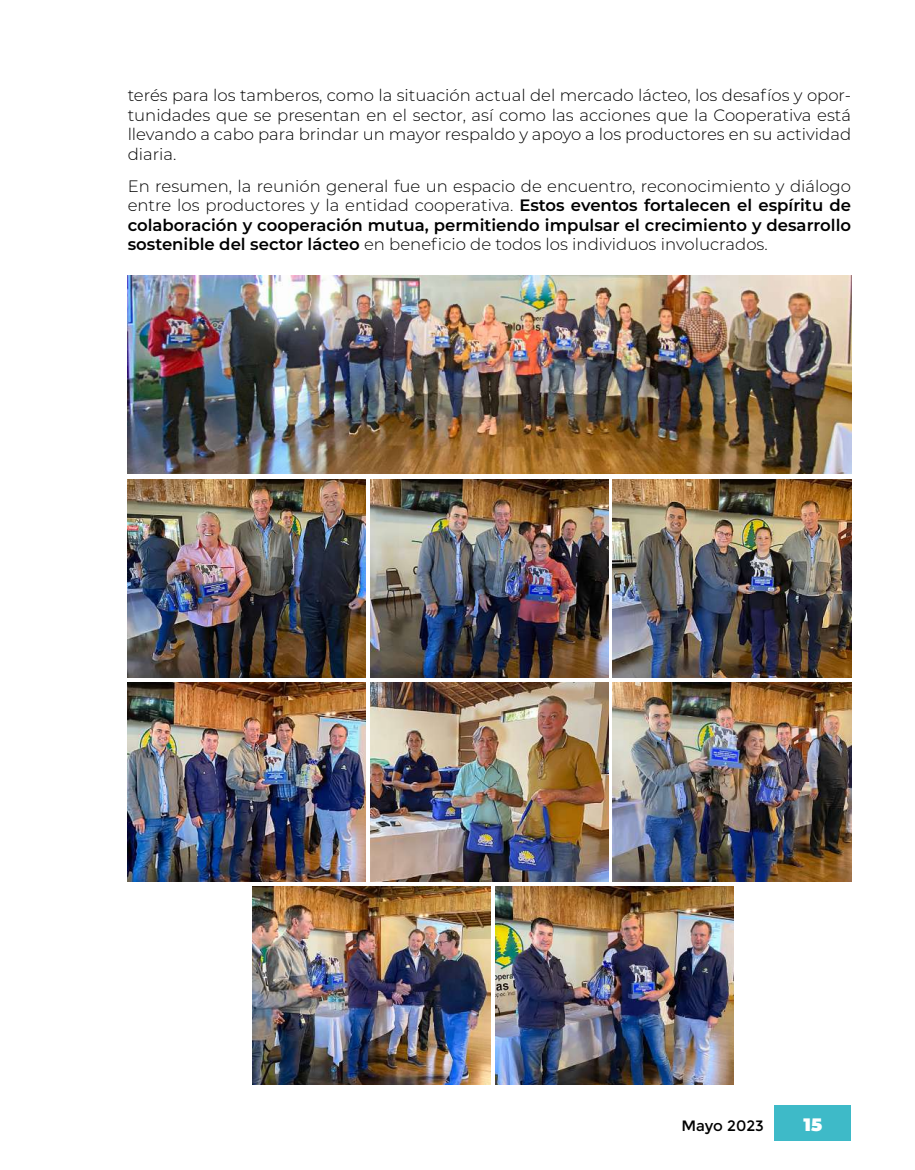
<style>
.page{position:relative;width:915px;height:1170px;background:#fff}
.page>*{position:absolute;margin:0;border:0;box-sizing:border-box;transform-origin:0 0}
.t1{font:900 18px "Montserrat";color:#fff}
.t2{font:300 16.5px/19.5px "Montserrat";color:#000;text-align:justify}
.t3{font:15px "Montserrat";color:#000}
.s1{font-weight:600}
</style>
<div class="page">
<img style="left:128px;top:479px;width:238px;height:198px">
<img style="left:128px;top:682px;width:238px;height:199px">
<img style="left:252px;top:886px;width:238px;height:198px">
<img style="left:370px;top:479px;width:238px;height:198px">
<img style="left:128px;top:275px;width:722px;height:199px">
<img style="left:370px;top:682px;width:238px;height:199px">
<img style="left:495px;top:886px;width:238px;height:198px">
<img style="left:612px;top:479px;width:238px;height:198px">
<img style="left:612px;top:682px;width:238px;height:199px">
<div style="left:774px;top:1104px;width:76px;height:36px;background:#3ebac8"></div>
<p class="t2" style="left:128px;top:85px;width:724px">terés para los tamberos, como la situación actual del mercado lácteo, los desafíos y opor&shy;tunidades que se presentan en el sector, así como las acciones que la Cooperativa está llevando a cabo para brindar un mayor respaldo y apoyo a los productores en su actividad diaria.</p>
<p class="t2" style="left:128px;top:176px;width:724px">En resumen, la reunión general fue un espacio de encuentro, reconocimiento y diálogo entre los productores y la entidad cooperativa. <span class="s1">Estos eventos fortalecen el espíritu de colaboración y cooperación mutua, permitiendo impulsar el crecimiento y desarrollo sostenible del sector lácteo</span> en beneficio de todos los individuos involucrados.</p>
<p class="t3" style="left:681px;top:1117px;width:84px">Mayo 2023</p>
<p class="t1" style="left:803px;top:1110px;width:20px">15</p>
</div>
